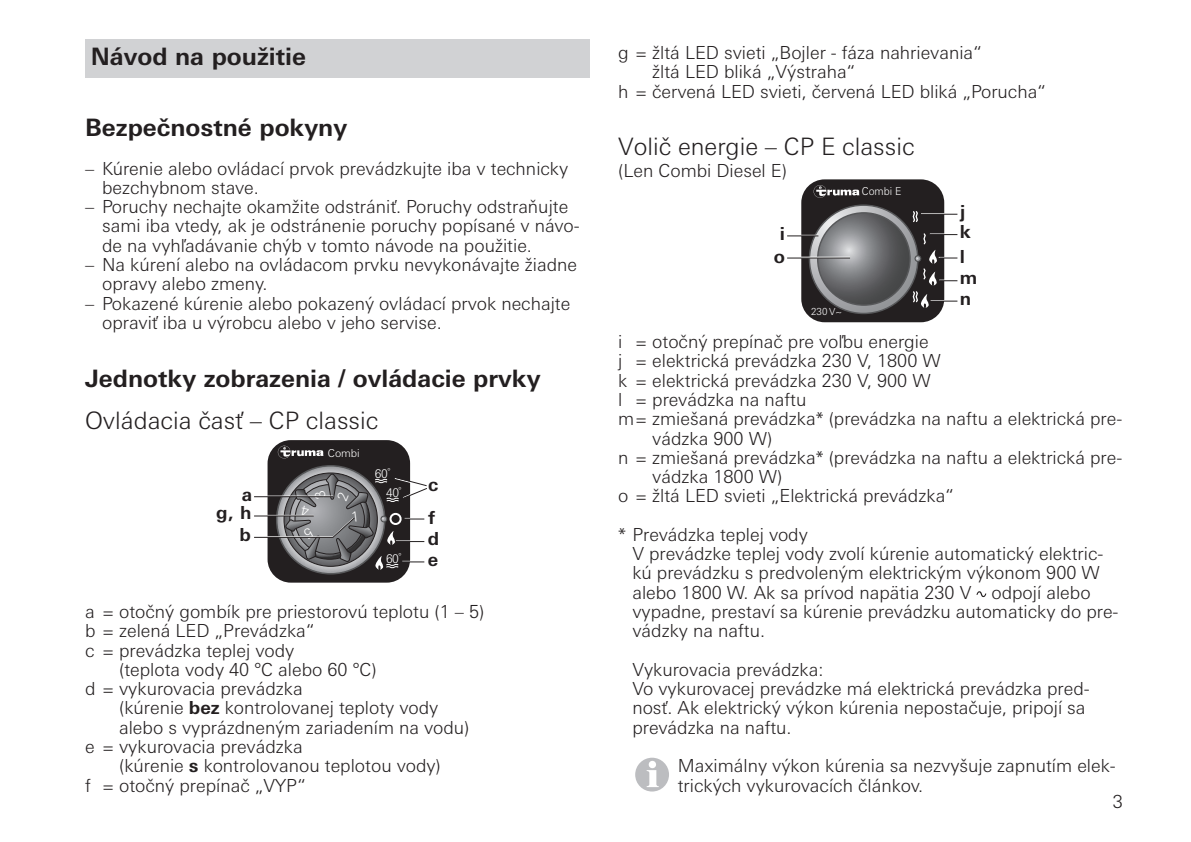
<style>
.page{position:relative;width:1191px;height:842px;background:#fff}
.page>*{position:absolute;margin:0;border:0;box-sizing:border-box;transform-origin:0 0}
.T__1_IVZ_-_fett{font:700 24px "Univers Next W1 G";color:#231f20}
.T__2_IVZ_-_mager{font:300 24px "Univers Next W1 G";color:#231f20}
.T__0_IVZ_-_fett{font:700 24px "Univers Next W1 G";color:#231f20}
.SK__Text{font:300 18px/19.2px "Univers Next W1 G";color:#231f20}
.Untertitel{font:300 18px "Univers Next W1 G";color:#231f20}
.t1{font:700 18px/18.6px "Univers Next W1 G";color:#231f20;text-align:right}
.t2{font:300 12px "Univers Next W1 G";color:#fff}
.t3{font:300 11px "Univers Next W1 G";color:#fff;scale:.95 1}
.t4{font:300 10.8px "Univers Next W1 G";color:#fff}
.t5{font:300 9.8px "Univers Next W1 G";color:#fff}
.s1{font-weight:700}
</style>
<div class="page">
<div style="left:267px;top:440px;width:143px;height:143px;background:#231f20;border-radius:23px"></div>
<svg style="left:277px;top:466px;width:108px;height:108px"></svg>
<svg style="left:278px;top:446px;width:45px;height:12px"></svg>
<div style="left:85px;top:40px;width:505px;height:38px;background:#d1d2d4"></div>
<div style="left:801px;top:179px;width:143px;height:143px;background:#231f20;border-radius:23px"></div>
<svg style="left:809px;top:205px;width:108px;height:108px;background:#a2a4a6"></svg>
<svg style="left:817px;top:213px;width:93px;height:92px;background:#707174"></svg>
<svg style="left:813px;top:185px;width:46px;height:13px"></svg>
<svg style="left:912px;top:211px;width:6px;height:12px"></svg>
<hr style="left:785px;top:257px;width:65px;height:1px;background:#fff">
<hr style="left:787px;top:258px;width:63px;height:1px;background:#231f20">
<hr style="left:921px;top:213px;width:36px;height:1px;background:#fff">
<hr style="left:920px;top:214px;width:37px;height:1px;background:#231f20">
<svg style="left:911px;top:230px;width:46px;height:78px"></svg>
<hr style="left:787px;top:235px;width:31px;height:1px;background:#fff">
<hr style="left:787px;top:236px;width:31px;height:1px;background:#231f20">
<svg style="left:976px;top:591px;width:10px;height:6px"></svg>
<div style="left:635px;top:758px;width:34px;height:33px;background:#bcbdc0;border-radius:50%"></div>
<svg style="left:646px;top:761px;width:13px;height:26px"></svg>
<svg style="left:254px;top:474px;width:173px;height:96px"></svg>
<p class="T__0_IVZ_-_fett" style="left:91px;top:42px;width:217px">Návod na použitie</p>
<p class="SK__Text" style="left:652px;top:43px;width:331px;text-indent:-34px">g = žltá LED svieti „Bojler - fáza nahrievania“ žltá LED bliká „Výstraha“</p>
<p class="SK__Text" style="left:618px;top:81px;width:429px">h = červená LED svieti, červená LED bliká „Porucha“</p>
<p class="T__2_IVZ_-_mager" style="left:618px;top:133px;width:298px">Volič energie – CP E classic</p>
<p class="Untertitel" style="left:618px;top:160px;width:170px">(Len Combi Diesel E)</p>
<p class="t3" style="left:861px;top:185px;width:43px">Combi E</p>
<p class="T__1_IVZ_-_fett" style="left:85px;top:113px;width:264px">Bezpečnostné pokyny</p>
<p class="SK__Text" style="left:102px;top:159px;width:468px;text-indent:-17px">– Kúrenie alebo ovládací prvok prevádzkujte iba v technicky bezchybnom stave.</p>
<p class="SK__Text" style="left:102px;top:197px;width:479px;text-indent:-17px">– Poruchy nechajte okamžite odstrániť. Poruchy odstraňujte sami iba vtedy, ak je odstránenie poruchy popísané v návo&shy;de na vyhľadávanie chýb v tomto návode na použitie.</p>
<p class="SK__Text" style="left:102px;top:255px;width:476px;text-indent:-17px">– Na kúrení alebo na ovládacom prvku nevykonávajte žiadne opravy alebo zmeny.</p>
<p class="SK__Text" style="left:102px;top:293px;width:470px;text-indent:-17px">– Pokazené kúrenie alebo pokazený ovládací prvok nechajte opraviť iba u výrobcu alebo v jeho servise.</p>
<p class="T__1_IVZ_-_fett" style="left:85px;top:364px;width:457px">Jednotky zobrazenia / ovládacie prvky</p>
<p class="T__2_IVZ_-_mager" style="left:85px;top:406px;width:295px">Ovládacia časť – CP classic</p>
<p class="t1" style="left:960px;top:202px;width:7px">j</p>
<p class="t1" style="left:780px;top:224px;width:7px">i</p>
<p class="t1" style="left:959px;top:223px;width:13px">k</p>
<p class="t1" style="left:959px;top:247px;width:7px">l</p>
<p class="t1" style="left:959px;top:289px;width:13px">n</p>
<p class="t1" style="left:774px;top:247px;width:13px">o</p>
<p class="t1" style="left:959px;top:268px;width:19px">m</p>
<p class="t5" style="left:811px;top:306px;width:32px">230 V~</p>
<p class="SK__Text" style="left:618px;top:332px;width:312px">i = otočný prepínač pre voľbu energie</p>
<p class="SK__Text" style="left:618px;top:351px;width:324px">j = elektrická prevádzka 230 V, 1800 W</p>
<p class="SK__Text" style="left:618px;top:371px;width:314px">k = elektrická prevádzka 230 V, 900 W</p>
<p class="SK__Text" style="left:618px;top:390px;width:190px">l = prevádzka na naftu</p>
<p class="SK__Text" style="left:652px;top:409px;width:471px;text-indent:-34px">m= zmiešaná prevádzka* (prevádzka na naftu a elektrická pre&shy;vádzka 900 W)</p>
<p class="SK__Text" style="left:652px;top:448px;width:471px;text-indent:-34px">n = zmiešaná prevádzka* (prevádzka na naftu a elektrická pre&shy;vádzka 1800 W)</p>
<p class="SK__Text" style="left:618px;top:486px;width:337px">o = žltá LED svieti „Elektrická prevádzka“</p>
<p class="SK__Text" style="left:632px;top:525px;width:488px;text-indent:-14px">* Prevádzka teplej vody<br>V prevádzke teplej vody zvolí kúrenie automatický elektric&shy;kú prevádzku s predvoleným elektrickým výkonom 900 W alebo 1800 W. Ak sa prívod napätia 230 V odpojí alebo vypadne, prestaví sa kúrenie prevádzku automaticky do pre&shy;vádzky na naftu.</p>
<p class="SK__Text" style="left:632px;top:660px;width:459px">Vykurovacia prevádzka:<br>Vo vykurovacej prevádzke má elektrická prevádzka pred&shy;nosť. Ak elektrický výkon kúrenia nepostačuje, pripojí sa prevádzka na naftu.</p>
<p class="SK__Text" style="left:677px;top:756px;width:439px">Maximálny výkon kúrenia sa nezvyšuje zapnutím elek&shy;trických vykurovacích článkov.</p>
<p class="t4" style="left:328px;top:446px;width:34px">Combi</p>
<p class="t2" style="left:375px;top:466px;width:17px">60<sup>°</sup></p>
<p class="t1" style="left:428px;top:475px;width:12px">c</p>
<p class="t2" style="left:386px;top:485px;width:17px">40<sup>°</sup></p>
<p class="t1" style="left:216px;top:485px;width:38px">a<br>g, h</p>
<p class="t1" style="left:428px;top:509px;width:9px">f</p>
<p class="t1" style="left:239px;top:526px;width:13px">b</p>
<p class="t1" style="left:428px;top:529px;width:13px">d</p>
<p class="t2" style="left:386px;top:551px;width:17px">60<sup>°</sup></p>
<p class="t1" style="left:428px;top:550px;width:12px">e</p>
<p class="SK__Text" style="left:85px;top:602px;width:401px">a = otočný gombík pre priestorovú teplotu (1 – 5)</p>
<p class="SK__Text" style="left:85px;top:621px;width:231px">b = zelená LED „Prevádzka“</p>
<p class="SK__Text" style="left:119px;top:640px;width:259px;text-indent:-34px">c = prevádzka teplej vody<br>(teplota vody 40 °C alebo 60 °C)</p>
<p class="SK__Text" style="left:119px;top:679px;width:352px;text-indent:-34px">d = vykurovacia prevádzka<br>(kúrenie <span class="s1">bez</span> kontrolovanej teploty vody alebo s vyprázdneným zariadením na vodu)</p>
<p class="SK__Text" style="left:119px;top:737px;width:323px;text-indent:-34px">e = vykurovacia prevádzka<br>(kúrenie <span class="s1">s</span> kontrolovanou teplotou vody)</p>
<p class="SK__Text" style="left:85px;top:775px;width:222px">f = otočný prepínač „VYP“</p>
<p class="SK__Text" style="left:1112px;top:792px;width:12px">3</p>
</div>
